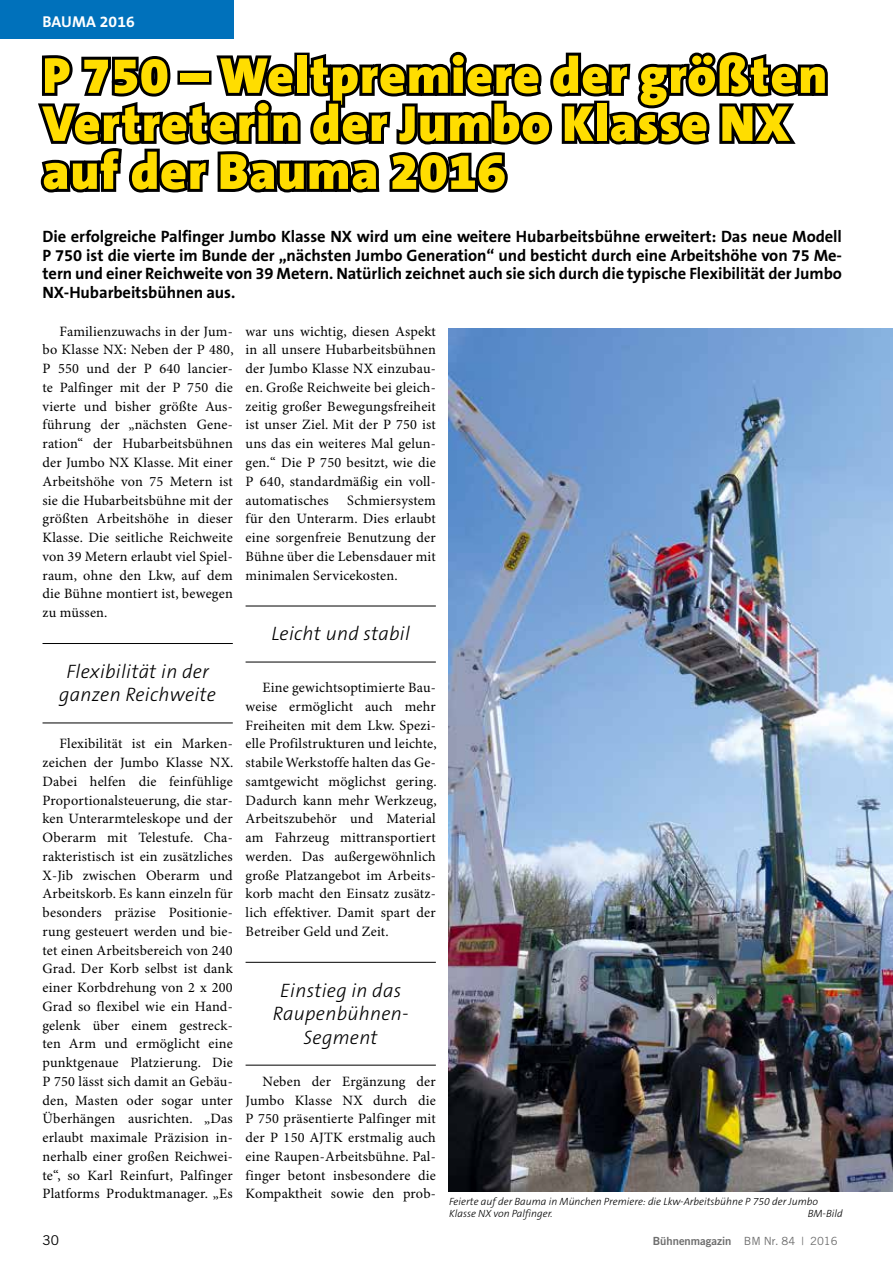
<style>
.page{position:relative;width:893px;height:1263px;background:#fff}
.page>*{position:absolute;margin:0;border:0;box-sizing:border-box;transform-origin:0 0}
.t1{font:900 51px/48px "The Sans B9";letter-spacing:.02em;color:#fd0}
.t2{font:italic 300 19.5px/23.4px "The Sans B3";letter-spacing:.015em;color:#000;text-align:center}
.t3{font:700 16.5px/18.8px "The Sans B7";letter-spacing:-.005em;color:#000;text-align:justify}
.t4{font:700 15.75px "The Sans B7";letter-spacing:.01em;color:#fff}
.t5{font:14.25px/18.8px "Minion Pro";letter-spacing:.015em;color:#000;text-align:justify}
.t6{font:13.5px "Trade Gothic";color:#000}
.t7{font:11.25px "Trade Gothic Bold Two";color:#6e6e6e}
.t8{font:italic 300 10.5px/12.3px "The Sans B3";color:#000}
.s1{font-family:"Trade Gothic"}
</style>
<div class="page">
<div style="left:0;top:0;width:234px;height:39px;background:#0071bb"></div>
<svg style="left:38px;top:51px;width:790px;height:142px"></svg>
<hr style="left:43px;top:643px;width:190px;height:1px;background:#000">
<hr style="left:43px;top:722px;width:190px;height:1px;background:#000">
<hr style="left:246px;top:606px;width:190px;height:1px;background:#000">
<hr style="left:246px;top:662px;width:190px;height:1px;background:#000">
<hr style="left:246px;top:962px;width:190px;height:1px;background:#000">
<hr style="left:246px;top:1065px;width:190px;height:1px;background:#000">
<img style="left:449px;top:329px;width:444px;height:863px">
<p class="t4" style="left:43px;top:14px;width:94px">BAUMA 2016</p>
<h1 class="t1" style="left:43px;top:53px;width:786px">P 750 – Weltpremiere der größten<br>Vertreterin der Jumbo Klasse NX auf der Bauma 2016</h1>
<p class="t3" style="left:43px;top:227px;width:801px">Die erfolgreiche Palfinger Jumbo Klasse NX wird um eine weitere Hubarbeitsbühne erweitert: Das neue Modell P 750 ist die vierte im Bunde der „nächsten Jumbo Generation“ und besticht durch eine Arbeitshöhe von 75 Me&shy;tern und einer Reichweite von 39 Metern. Natürlich zeichnet auch sie sich durch die typische Flexibilität der Jumbo NX-Hubarbeitsbühnen aus.</p>
<p class="t5" style="left:43px;top:322px;width:193px;text-indent:17px">Familienzuwachs in der Jum&shy;bo Klasse NX: Neben der P 480, P 550 und der P 640 lancier&shy;te Palfinger mit der P 750 die vierte und bisher größte Aus&shy;führung der „nächsten Gene&shy;ration“ der Hubarbeitsbühnen der Jumbo NX Klasse. Mit einer Arbeitshöhe von 75 Metern ist sie die Hubarbeitsbühne mit der größten Arbeitshöhe in dieser Klasse. Die seitliche Reichweite von 39 Metern erlaubt viel Spiel&shy;raum, ohne den Lkw, auf dem die Bühne montiert ist, bewegen zu müssen.</p>
<p class="t5" style="left:246px;top:322px;width:192px">war uns wichtig, diesen Aspekt in all unsere Hubarbeitsbühnen der Jumbo Klasse NX einzubau&shy;en. Große Reichweite bei gleich&shy;zeitig großer Bewegungsfreiheit ist unser Ziel. Mit der P 750 ist uns das ein weiteres Mal gelun&shy;gen.“ Die P 750 besitzt, wie die P 640, standardmäßig ein voll&shy;automatisches</p>
<p class="t5" style="left:246px;top:491px;width:192px;text-indent:102px">Schmiersystem für den Unterarm. Dies erlaubt eine sorgenfreie Benutzung der Bühne über die Lebensdauer mit minimalen Servicekosten.</p>
<h2 class="t2" style="left:59px;top:660px;width:158px">Flexibilität in der ganzen Reichweite</h2>
<p class="t5" style="left:43px;top:735px;width:193px;text-indent:17px">Flexibilität ist ein Marken&shy;zeichen der Jumbo Klasse NX.<br>Dabei helfen die feinfühlige Proportionalsteuerung, die star&shy;ken Unterarmteleskope und der Oberarm mit Telestufe. Cha&shy;rakteristisch ist ein zusätzliches X-Jib zwischen Oberarm und Arbeitskorb. Es kann einzeln für besonders präzise Positionie&shy;rung gesteuert werden und bie&shy;tet einen Arbeitsbereich von 240<br>Grad. Der Korb selbst ist dank einer Korbdrehung von 2 x 200<br>Grad so flexibel wie ein Hand&shy;gelenk über einem gestreck&shy;ten Arm und ermöglicht eine punktgenaue Platzierung. Die P 750 lässt sich damit an Gebäu&shy;den, Masten oder sogar unter Überhängen ausrichten. „Das erlaubt maximale Präzision in&shy;nerhalb einer großen Reichwei&shy;te“, so Karl Reinfurt, Palfinger Platforms Produktmanager. „Es</p>
<h2 class="t2" style="left:271px;top:623px;width:140px">Leicht und stabil</h2>
<p class="t5" style="left:246px;top:679px;width:193px;text-indent:17px">Eine gewichtsoptimierte Bau&shy;weise ermöglicht auch mehr Freiheiten mit dem Lkw. Spezi&shy;elle Profilstrukturen und leichte, stabile Werkstoffe halten das Ge&shy;samtgewicht möglichst gering.<br>Dadurch kann mehr Werkzeug, Arbeitszubehör und Material am Fahrzeug mittransportiert werden. Das außergewöhnlich große Platzangebot im Arbeits&shy;korb macht den Einsatz zusätz&shy;lich effektiver. Damit spart der Betreiber Geld und Zeit.</p>
<h2 class="t2" style="left:273px;top:979px;width:137px">Einstieg in das<br>Raupenbühnen-<br>Segment</h2>
<p class="t5" style="left:246px;top:1072px;width:192px;text-indent:17px">Neben der Ergänzung der Jumbo Klasse NX durch die P 750 präsentierte Palfinger mit der P 150 AJTK erstmalig auch eine Raupen-Arbeitsbühne. Pal&shy;finger betont insbesondere die Kompaktheit sowie den prob-</p>
<p class="t8" style="left:449px;top:1196px;width:371px">Feierte auf der Bauma in München Premiere: die Lkw-Arbeitsbühne P 750 der Jumbo<br>Klasse NX von Palfinger.</p>
<p class="t8" style="left:808px;top:1208px;width:37px">BM-Bild</p>
<p class="t6" style="left:43px;top:1232px;width:18px">30</p>
<p class="t7" style="left:653px;top:1234px;width:186px">Bühnenmagazin <span class="s1">BM Nr. 84 | 2016</span></p>
</div>
